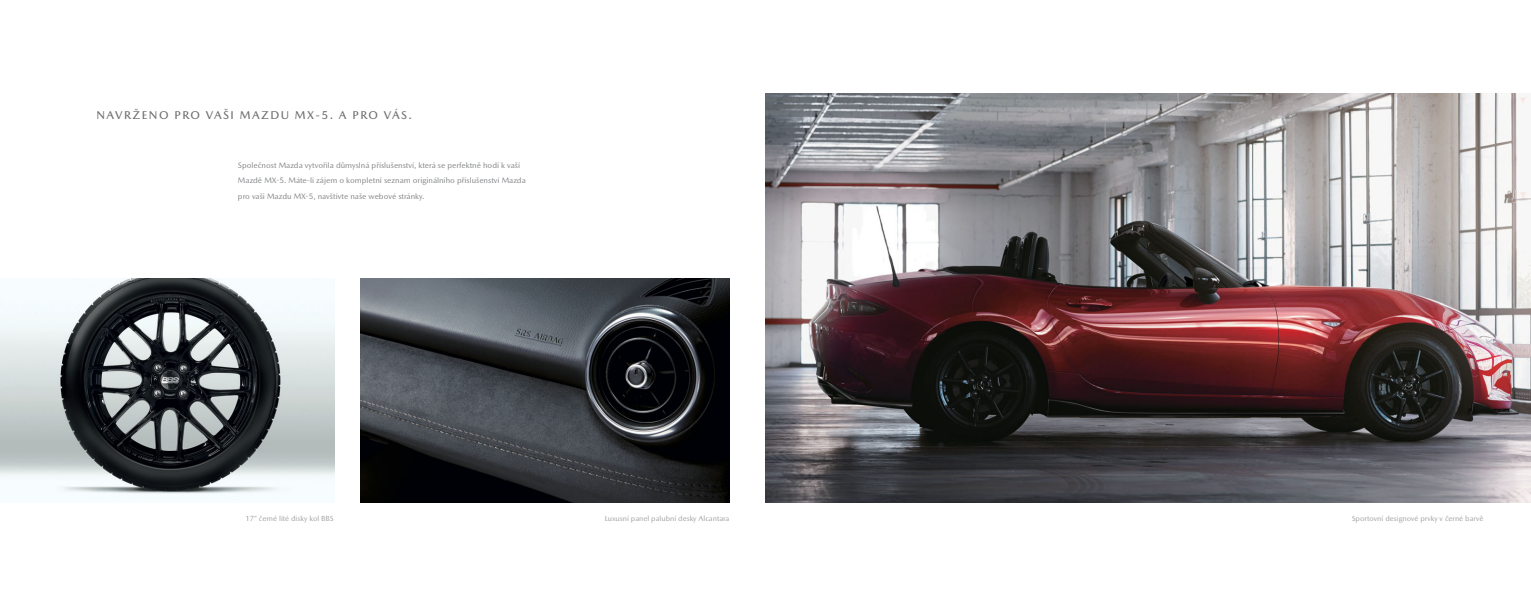
<style>
.page{position:relative;width:1531px;height:596px;background:#fff}
.page>*{position:absolute;margin:0;border:0;box-sizing:border-box;transform-origin:0 0}
.t1{font:500 11.5px "Mazda Type Cyrillic";letter-spacing:.125em;color:#6d6e70}
.t2{font:8px/15.5px "Mazda Type Cyrillic";color:#808285}
.t3{font:7.5px "Mazda Type Cyrillic";color:#9d9fa1}
</style>
<div class="page">
<img style="left:765px;top:93px;width:766px;height:409px">
<img style="left:0;top:278px;width:334px;height:216px">
<img style="left:360px;top:278px;width:369px;height:224px">
<h1 class="t1" style="left:97px;top:109px;width:317px">NAVRŽENO PRO VAŠI MAZDU MX-5. A PRO VÁS.</h1>
<p class="t2" style="left:238px;top:158px;width:289px">Společnost Mazda vytvořila důmyslná příslušenství, která se perfektně hodí k vaší<br>Mazdě MX-5. Máte-li zájem o kompletní seznam originálního příslušenství Mazda pro vaši Mazdu MX-5, navštivte naše webové stránky.</p>
<p class="t3" style="left:245px;top:515px;width:90px">17” černé lité disky kol BBS</p>
<p class="t3" style="left:605px;top:515px;width:126px">Luxusní panel palubní desky Alcantara</p>
<p class="t3" style="left:1352px;top:515px;width:133px">Sportovní designové prvky v černé barvě</p>
</div>
